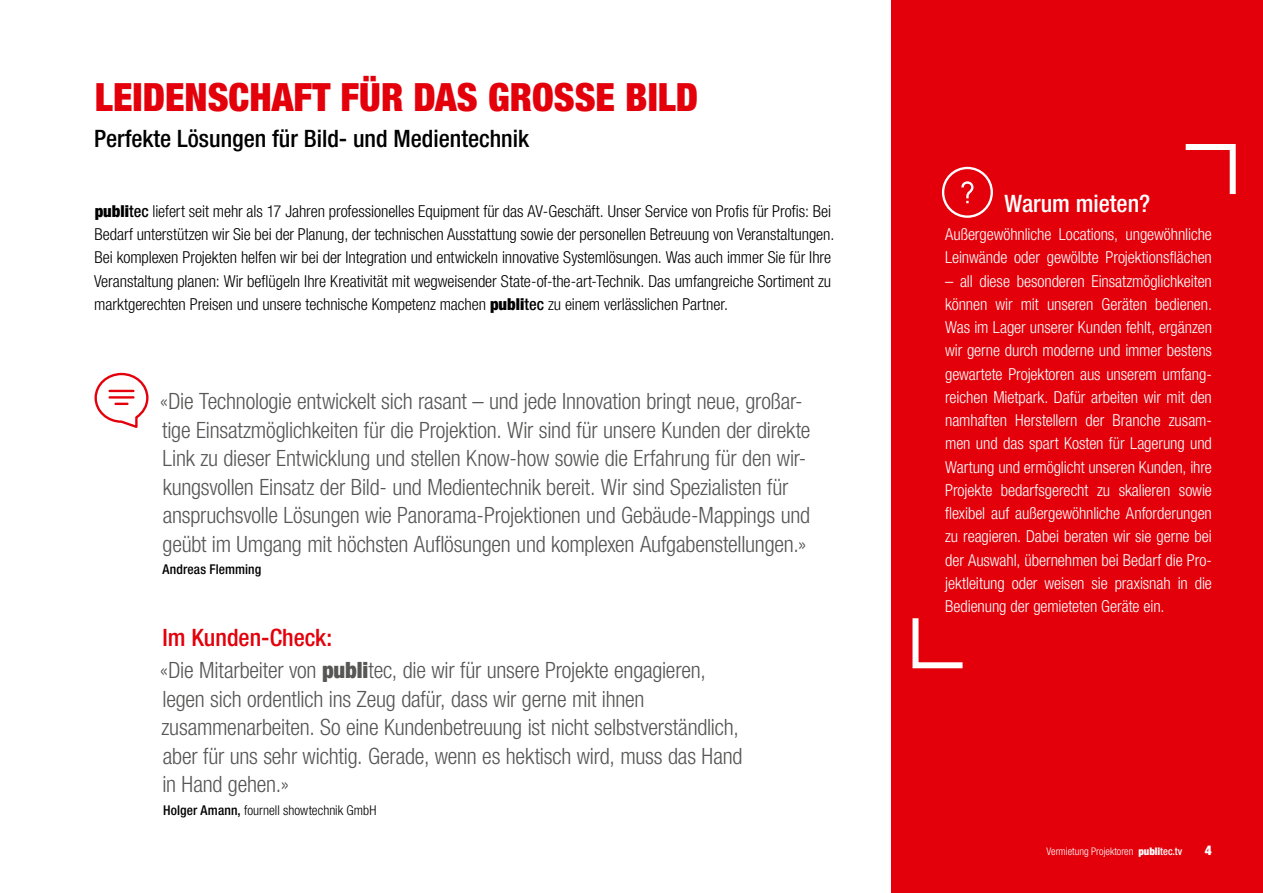
<style>
.page{position:relative;width:1263px;height:893px;background:#fff}
.page>*{position:absolute;margin:0;border:0;box-sizing:border-box;transform-origin:0 0}
.Headline{font:900 39px "publitec";color:#e3000b}
.Subline{font:500 24px "publitec";color:#000}
.Subline-2{font:500 24px "publitec";color:#e3000b}
.Subline-3{font:500 24px "publitec";color:#fff}
.Zitat_rot{font:22.5px/28.5px "publitec Standard";letter-spacing:-.01em;color:#565655}
.Copytext{font:16.5px/23.2px "publitec Standard";letter-spacing:-.005em;color:#fff}
.Copytext-2{font:16.5px/23.2px "publitec Standard";letter-spacing:-.005em;color:#000}
.Name{font:13.5px "publitec Standard";letter-spacing:.005em;color:#000}
.Name-2{font:500 13.5px "publitec";letter-spacing:.01em;color:#000}
.t1{font:900 13.5px "publitec";color:#fff}
.t2{font:10.5px "publitec Standard";color:#fff}
.s1{font-family:"publitec";font-weight:900}
.s2{font-family:"publitec";font-weight:500}
</style>
<div class="page">
<div style="left:891px;top:0;width:372px;height:893px;background:#e3000b"></div>
<svg style="left:94px;top:372px;width:55px;height:56px"></svg>
<svg style="left:1185px;top:144px;width:51px;height:50px"></svg>
<svg style="left:912px;top:618px;width:51px;height:51px"></svg>
<div style="left:942px;top:167px;width:51px;height:51px;border:2px solid #fff;border-radius:50%"></div>
<svg style="left:961px;top:181px;width:13px;height:23px"></svg>
<p class="Headline" style="left:95px;top:73px;width:605px">LEIDENSCHAFT FÜR DAS GROSSE BILD</p>
<p class="Subline" style="left:94px;top:124px;width:437px">Perfekte Lösungen für Bild- und Medientechnik</p>
<p class="Copytext-2" style="left:94px;top:199px;width:742px"><span class="s1">publi</span><span class="s2">tec</span> liefert seit mehr als 17 Jahren professionelles Equipment für das AV-Geschäft. Unser Service von Profis für Profis: Bei Bedarf unterstützen wir Sie bei der Planung, der technischen Ausstattung sowie der personellen Betreuung von Veranstaltungen.<br>Bei komplexen Projekten helfen wir bei der Integration und entwickeln innovative Systemlösungen. Was auch immer Sie für Ihre Veranstaltung planen: Wir beflügeln Ihre Kreativität mit wegweisender State-of-the-art-Technik. Das umfangreiche Sortiment zu marktgerechten Preisen und unsere technische Kompetenz machen <span class="s1">publi</span><span class="s2">tec</span> zu einem verlässlichen Partner.</p>
<p class="Zitat_rot" style="left:160px;top:387px;width:652px">«Die Technologie entwickelt sich rasant – und jede Innovation bringt neue, großar&shy;tige Einsatzmöglichkeiten für die Projektion. Wir sind für unsere Kunden der direkte Link zu dieser Entwicklung und stellen Know-how sowie die Erfahrung für den wir&shy;kungsvollen Einsatz der Bild- und Medientechnik bereit. Wir sind Spezialisten für anspruchsvolle Lösungen wie Panorama-Projektionen und Gebäude-Mappings und geübt im Umgang mit höchsten Auflösungen und komplexen Aufgabenstellungen.»</p>
<p class="Name-2" style="left:162px;top:561px;width:100px">Andreas Flemming</p>
<p class="Subline-2" style="left:163px;top:623px;width:171px">Im Kunden-Check:</p>
<p class="Zitat_rot" style="left:160px;top:656px;width:584px">«Die Mitarbeiter von <span class="s1">publi</span>tec, die wir für unsere Projekte engagieren, legen sich ordentlich ins Zeug dafür, dass wir gerne mit ihnen zusammenarbeiten. So eine Kundenbetreuung ist nicht selbstverständlich, aber für uns sehr wichtig. Gerade, wenn es hektisch wird, muss das Hand in Hand gehen.»</p>
<p class="Name" style="left:163px;top:802px;width:215px"><span class="s2">Holger Amann,</span> fournell showtechnik GmbH</p>
<p class="Subline-3" style="left:1005px;top:189px;width:147px">Warum mieten?</p>
<p class="Copytext" style="left:945px;top:222px;width:268px">Außergewöhnliche Locations, ungewöhnliche<br>Leinwände oder gewölbte Projektionsflächen</p>
<p class="Copytext" style="left:945px;top:269px;width:268px;text-align:justify">– all diese besonderen Einsatzmöglichkeiten können wir mit unseren Geräten bedienen.<br>Was im Lager unserer Kunden fehlt, ergänzen wir gerne durch moderne und immer bestens gewartete Projektoren aus unserem umfang&shy;reichen Mietpark. Dafür arbeiten wir mit den namhaften Herstellern der Branche zusam&shy;men und das spart Kosten für Lagerung und Wartung und ermöglicht unseren Kunden, ihre Projekte bedarfsgerecht zu skalieren sowie flexibel auf außergewöhnliche Anforderungen zu reagieren. Dabei beraten wir sie gerne bei der Auswahl, übernehmen bei Bedarf die Pro&shy;jektleitung oder weisen sie praxisnah in die Bedienung der gemieteten Geräte ein.</p>
<p class="t2" style="left:1046px;top:845px;width:137px">Vermietung Projektoren <span class="s1">publi</span><span class="s2">tec.tv</span></p>
<p class="t1" style="left:1205px;top:842px;width:9px">4</p>
</div>
